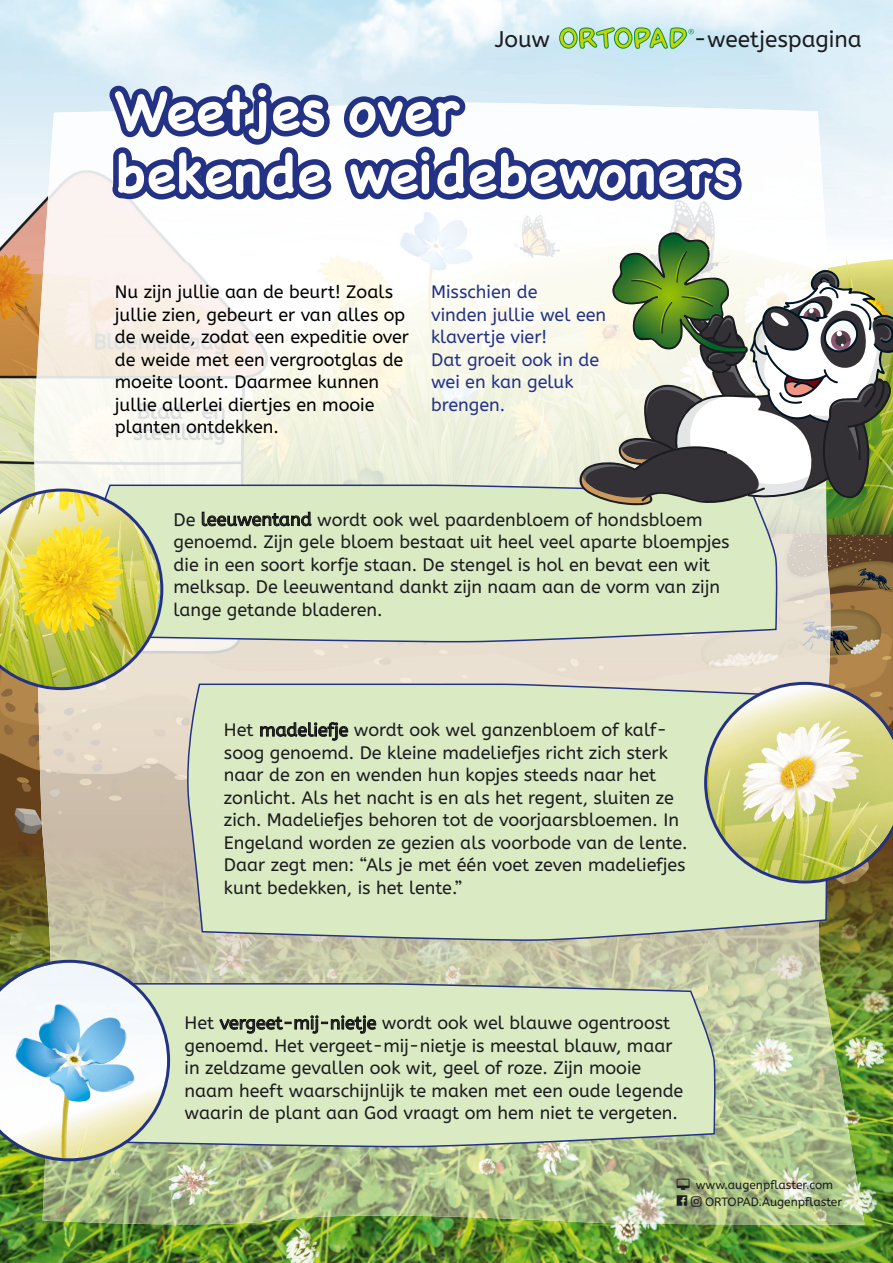
<style>
.page{position:relative;width:893px;height:1263px;background:#fff}
.page>*{position:absolute;margin:0;border:0;box-sizing:border-box;transform-origin:0 0}
.t1{font:700 54px/63px "Chalkboard";color:#fff}
.t2{font:22.8px "A Bee Zee";color:#1b1c20}
.t3{font:18px/22.5px "A Bee Zee";color:#1b1c20}
.t4{font:18px/22.5px "A Bee Zee";color:#000}
.t5{font:18px/22.5px "A Bee Zee";color:#243285}
.t6{font:12px/16.5px "A Bee Zee";color:#1b1c20}
</style>
<div class="page">
<img style="left:0;top:0;width:893px;height:1263px">
<img style="left:44px;top:108px;width:196px;height:155px">
<img style="left:240px;top:212px;width:417px;height:51px">
<img style="left:657px;top:107px;width:170px;height:125px">
<img style="left:34px;top:263px;width:542px;height:160px">
<img style="left:34px;top:423px;width:542px;height:65px">
<img style="left:657px;top:643px;width:52px;height:339px">
<img style="left:813px;top:509px;width:24px;height:555px">
<img style="left:709px;top:509px;width:104px;height:716px">
<div style="left:36px;top:643px;width:621px;height:101px;background:#e8decf"></div>
<img style="left:39px;top:744px;width:143px;height:160px">
<img style="left:48px;top:904px;width:609px;height:78px">
<img style="left:43px;top:1147px;width:666px;height:77px">
<img style="left:813px;top:1064px;width:52px;height:161px">
<div style="left:92px;top:484px;width:685px;height:159px;background:#daeac3"></div>
<img style="left:0;top:488px;width:163px;height:202px">
<svg style="left:202px;top:512px;width:110px;height:14px;background:#889279"></svg>
<svg style="left:182px;top:683px;width:645px;height:258px;background:#d6e5c0"></svg>
<svg style="left:704px;top:682px;width:189px;height:201px;background:#cfcf95"></svg>
<svg style="left:260px;top:722px;width:88px;height:19px;background:#96a186"></svg>
<svg style="left:170px;top:982px;width:546px;height:165px;background:#d5e4bf"></svg>
<svg style="left:0;top:960px;width:170px;height:201px"></svg>
<svg style="left:219px;top:1015px;width:157px;height:19px;background:#9faa8e"></svg>
<svg style="left:576px;top:232px;width:317px;height:277px"></svg>
<svg style="left:100px;top:0;width:650px;height:212px"></svg>
<svg style="left:677px;top:1179px;width:25px;height:27px"></svg>
<p class="t2" style="left:495px;top:26px;width:57px">Jouw</p>
<p class="t2" style="left:693px;top:26px;width:170px">-weetjespagina</p>
<h1 class="t1" style="left:115px;top:79px;width:624px">Weetjes over<br>bekende weidebewoners</h1>
<p class="t4" style="left:115px;top:281px;width:296px">Nu zijn jullie aan de beurt! Zoals jullie zien, gebeurt er van alles op de weide, zodat een expeditie over de weide met een vergrootglas de moeite loont. Daarmee kunnen jullie allerlei diertjes en mooie planten ontdekken.</p>
<p class="t5" style="left:431px;top:281px;width:177px">Misschien de<br>vinden jullie wel een klavertje vier!<br>Dat groeit ook in de wei en kan geluk brengen.</p>
<p class="t3" style="left:173px;top:508px;width:558px">De leeuwentand wordt ook wel paardenbloem of hondsbloem genoemd. Zijn gele bloem bestaat uit heel veel aparte bloempjes die in een soort korfje staan. De stengel is hol en bevat een wit melksap. De leeuwentand dankt zijn naam aan de vorm van zijn lange getande bladeren.</p>
<p class="t3" style="left:224px;top:719px;width:465px">Het madeliefje wordt ook wel ganzenbloem of kalf&shy;soog genoemd. De kleine madeliefjes richt zich sterk naar de zon en wenden hun kopjes steeds naar het zonlicht. Als het nacht is en als het regent, sluiten ze zich. Madeliefjes behoren tot de voorjaarsbloemen. In Engeland worden ze gezien als voorbode van de lente.<br>Daar zegt men: “Als je met één voet zeven madeliefjes kunt bedekken, is het lente.”</p>
<p class="t3" style="left:185px;top:1012px;width:500px">Het vergeet-mij-nietje wordt ook wel blauwe ogentroost genoemd. Het vergeet-mij-nietje is meestal blauw, maar in zeldzame gevallen ook wit, geel of roze. Zijn mooie naam heeft waarschijnlijk te maken met een oude legende waarin de plant aan God vraagt om hem niet te vergeten.</p>
<p class="t6" style="left:705px;top:1177px;width:139px;text-indent:-9px">www.augenpflaster.com<br>ORTOPAD.Augenpflaster</p>
</div>
